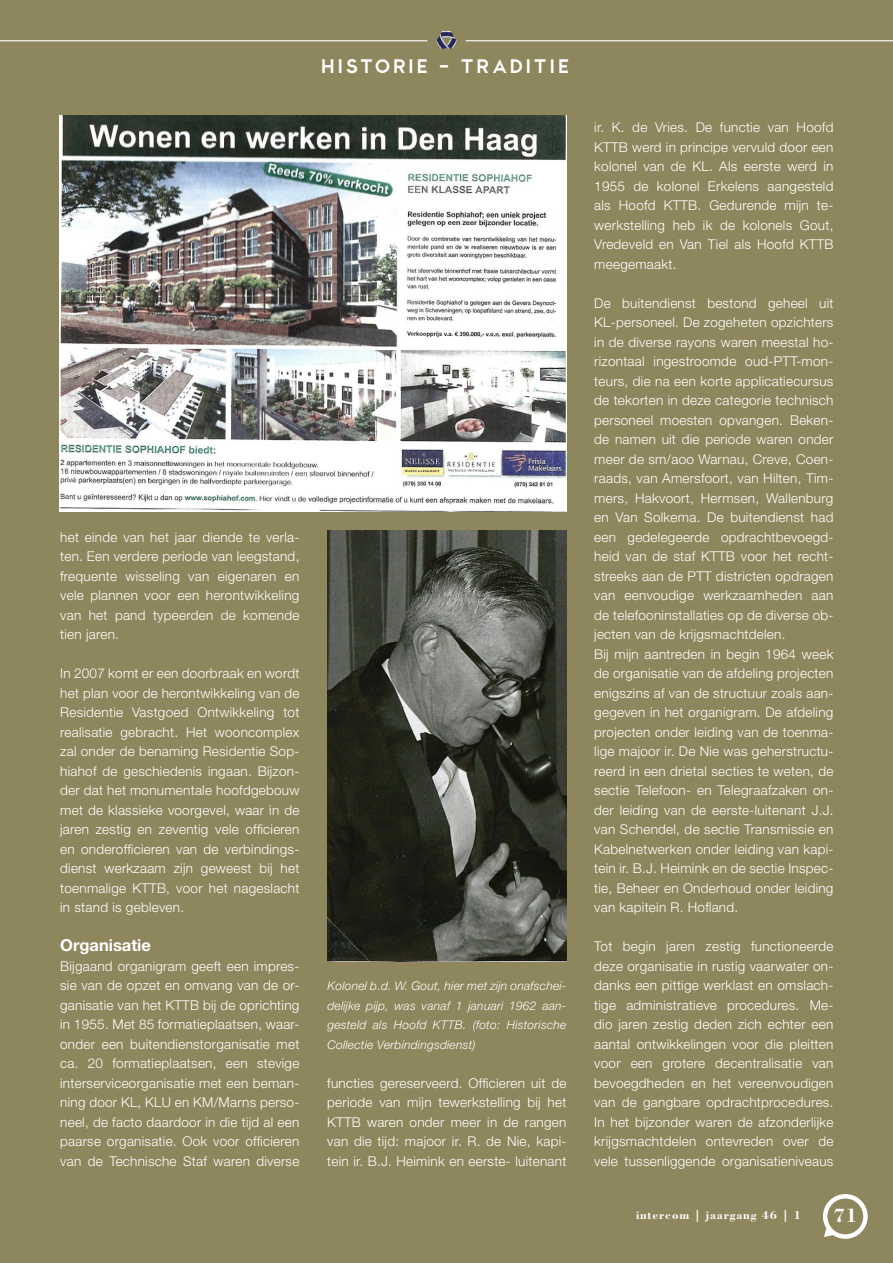
<style>
.page{position:relative;width:893px;height:1263px;background:#8e865c}
.page>*{position:absolute;margin:0;border:0;box-sizing:border-box;transform-origin:0 0}
.t1{font:700 20.1px "Bodoni BT";color:#fff}
.t2{font:19.5px "CWG Sans";letter-spacing:.14em;color:#fff}
.t3{font:700 16.5px "Helvetica Neue";color:#fff}
.t4{font:300 13.5px/19.5px "Helvetica Neue";letter-spacing:.02em;color:#fff;text-align:justify}
.t5{font:italic 300 12px/19.5px "Helvetica Neue";letter-spacing:.02em;color:#fff;text-align:justify}
.t6{font:700 12px "Bodoni BT";letter-spacing:.07em;color:#fff}
</style>
<div class="page">
<img style="left:60px;top:116px;width:506px;height:396px">
<img style="left:327px;top:530px;width:239px;height:432px">
<svg style="left:436px;top:31px;width:11px;height:13px"></svg>
<hr style="left:0;top:40px;width:427px;height:1px;background:#fff">
<hr style="left:466px;top:40px;width:427px;height:1px;background:#fff">
<div style="left:823px;top:1194px;width:45px;height:45px;border:4px solid #fff;border-radius:50%"></div>
<svg style="left:824px;top:1225px;width:12px;height:12px"></svg>
<p class="t2" style="left:323px;top:56px;width:249px">HISTORIE - TRADITIE</p>
<p class="t4" style="left:60px;top:527px;width:241px">het einde van het jaar diende te verla&shy;ten. Een verdere periode van leegstand, frequente wisseling van eigenaren en vele plannen voor een herontwikkeling van het pand typeerden de komende tien jaren.</p>
<p class="t4" style="left:60px;top:663px;width:241px">In 2007 komt er een doorbraak en wordt het plan voor de herontwikkeling van de Residentie Vastgoed Ontwikkeling tot realisatie gebracht. Het wooncomplex zal onder de benaming Residentie Sop&shy;hiahof de geschiedenis ingaan. Bijzon&shy;der dat het monumentale hoofdgebouw met de klassieke voorgevel, waar in de jaren zestig en zeventig vele officieren en onderofficieren van de verbindings&shy;dienst werkzaam zijn geweest bij het toenmalige KTTB, voor het nageslacht in stand is gebleven.</p>
<p class="t3" style="left:60px;top:935px;width:92px">Organisatie</p>
<p class="t4" style="left:60px;top:956px;width:241px">Bijgaand organigram geeft een impres&shy;sie van de opzet en omvang van de or&shy;ganisatie van het KTTB bij de oprichting in 1955. Met 85 formatieplaatsen, waar&shy;onder een buitendienstorganisatie met ca. 20 formatieplaatsen, een stevige interserviceorganisatie met een beman&shy;ning door KL, KLU en KM/Marns perso&shy;neel, de facto daardoor in die tijd al een paarse organisatie. Ook voor officieren van de Technische Staf waren diverse</p>
<p class="t5" style="left:327px;top:976px;width:240px">Kolonel b.d. W. Gout, hier met zijn onafschei&shy;delijke pijp, was vanaf 1 januari 1962 aan&shy;gesteld als Hoofd KTTB. (foto: Historische Collectie Verbindingsdienst)</p>
<p class="t4" style="left:327px;top:1073px;width:241px">functies gereserveerd. Officieren uit de periode van mijn tewerkstelling bij het KTTB waren onder meer in de rangen van die tijd: majoor ir. R. de Nie, kapi&shy;tein ir. B.J. Heimink en eerste- luitenant</p>
<p class="t4" style="left:594px;top:117px;width:241px">ir. K. de Vries. De functie van Hoofd KTTB werd in principe vervuld door een kolonel van de KL. Als eerste werd in 1955 de kolonel Erkelens aangesteld als Hoofd KTTB. Gedurende mijn te&shy;werkstelling heb ik de kolonels Gout, Vredeveld en Van Tiel als Hoofd KTTB meegemaakt.</p>
<p class="t4" style="left:594px;top:293px;width:241px">De buitendienst bestond geheel uit KL-personeel. De zogeheten opzichters in de diverse rayons waren meestal ho&shy;rizontaal ingestroomde oud-PTT-mon&shy;teurs, die na een korte applicatiecursus de tekorten in deze categorie technisch personeel moesten opvangen. Beken&shy;de namen uit die periode waren onder meer de sm/aoo Warnau, Creve, Coen&shy;raads, van Amersfoort, van Hilten, Tim&shy;mers, Hakvoort, Hermsen, Wallenburg en Van Solkema. De buitendienst had een gedelegeerde opdrachtbevoegd&shy;heid van de staf KTTB voor het recht&shy;streeks aan de PTT districten opdragen van eenvoudige werkzaamheden aan de telefooninstallaties op de diverse ob&shy;jecten van de krijgsmachtdelen.</p>
<p class="t4" style="left:594px;top:644px;width:241px">Bij mijn aantreden in begin 1964 week de organisatie van de afdeling projecten enigszins af van de structuur zoals aan&shy;gegeven in het organigram. De afdeling projecten onder leiding van de toenma&shy;lige majoor ir. De Nie was geherstructu&shy;reerd in een drietal secties te weten, de sectie Telefoon- en Telegraafzaken on&shy;der leiding van de eerste-luitenant J.J. van Schendel, de sectie Transmissie en Kabelnetwerken onder leiding van kapi&shy;tein ir. B.J. Heimink en de sectie Inspec&shy;tie, Beheer en Onderhoud onder leiding van kapitein R. Hofland.</p>
<p class="t4" style="left:594px;top:936px;width:241px">Tot begin jaren zestig functioneerde deze organisatie in rustig vaarwater on&shy;danks een pittige werklast en omslach&shy;tige administratieve procedures. Me&shy;dio jaren zestig deden zich echter een aantal ontwikkelingen voor die pleitten voor een grotere decentralisatie van bevoegdheden en het vereenvoudigen van de gangbare opdrachtprocedures.<br>In het bijzonder waren de afzonderlijke krijgsmachtdelen ontevreden over de vele tussenliggende organisatieniveaus</p>
<p class="t6" style="left:636px;top:1208px;width:167px">intercom | jaargang 46 | 1</p>
<p class="t1" style="left:833px;top:1203px;width:26px">71</p>
</div>
